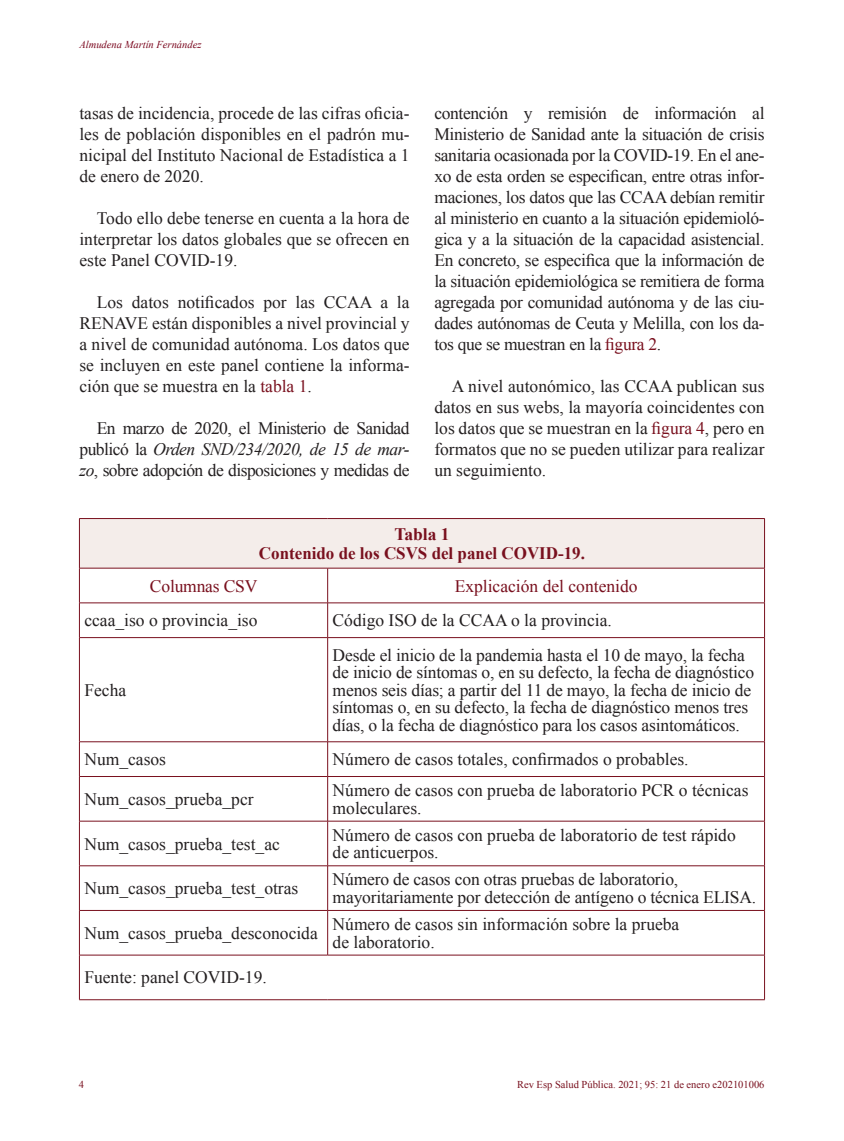
<style>
.page{position:relative;width:844px;height:1141px;background:#fff}
.page>*{position:absolute;margin:0;border:0;box-sizing:border-box;transform-origin:0 0}
.t1{font:17.5px/21px "Times New Roman";color:#231f20;text-align:justify}
.t2{font:700 17.5px/19.2px "Times New Roman";color:#79101e;text-align:center}
.t3{font:17.5px "Times New Roman";color:#79101e}
.t4{font:10.5px "Times New Roman";color:#79101e}
.t5{font:italic 10.5px "Times New Roman";color:#7a071e}
.s1{color:#79101e}
.s2{font-style:italic}
</style>
<div class="page">
<div style="left:79px;top:519px;width:685px;height:49px;background:#f4edea"></div>
<svg style="left:80px;top:569px;width:684px;height:386px"></svg>
<hr style="left:79px;top:519px;width:1px;height:49px;background:#79101e">
<hr style="left:764px;top:519px;width:1px;height:49px;background:#79101e">
<hr style="left:79px;top:518px;width:248px;height:1px;background:#79101e">
<hr style="left:327px;top:518px;width:437px;height:1px;background:#79101e">
<hr style="left:79px;top:568px;width:248px;height:1px;background:#79101e">
<hr style="left:79px;top:568px;width:1px;height:35px;background:#79101e">
<hr style="left:327px;top:568px;width:437px;height:1px;background:#79101e">
<hr style="left:327px;top:568px;width:1px;height:35px;background:#79101e">
<hr style="left:764px;top:568px;width:1px;height:35px;background:#79101e">
<hr style="left:79px;top:603px;width:1px;height:34px;background:#79101e">
<hr style="left:327px;top:603px;width:1px;height:34px;background:#79101e">
<hr style="left:764px;top:603px;width:1px;height:34px;background:#79101e">
<hr style="left:327px;top:638px;width:1px;height:104px;background:#79101e">
<hr style="left:327px;top:742px;width:1px;height:34px;background:#79101e">
<hr style="left:764px;top:742px;width:1px;height:34px;background:#79101e">
<hr style="left:327px;top:777px;width:1px;height:44px;background:#79101e">
<hr style="left:764px;top:777px;width:1px;height:44px;background:#79101e">
<hr style="left:327px;top:821px;width:1px;height:45px;background:#79101e">
<hr style="left:764px;top:821px;width:1px;height:45px;background:#79101e">
<hr style="left:327px;top:866px;width:1px;height:44px;background:#79101e">
<hr style="left:764px;top:866px;width:1px;height:44px;background:#79101e">
<hr style="left:327px;top:911px;width:1px;height:44px;background:#79101e">
<hr style="left:764px;top:911px;width:1px;height:44px;background:#79101e">
<hr style="left:764px;top:955px;width:1px;height:44px;background:#79101e">
<hr style="left:79px;top:638px;width:1px;height:104px;background:#79101e">
<hr style="left:79px;top:742px;width:1px;height:34px;background:#79101e">
<hr style="left:79px;top:777px;width:1px;height:44px;background:#79101e">
<hr style="left:79px;top:821px;width:1px;height:45px;background:#79101e">
<hr style="left:79px;top:866px;width:1px;height:44px;background:#79101e">
<hr style="left:79px;top:911px;width:1px;height:44px;background:#79101e">
<hr style="left:79px;top:955px;width:1px;height:44px;background:#79101e">
<hr style="left:79px;top:603px;width:248px;height:1px;background:#79101e">
<hr style="left:79px;top:637px;width:248px;height:1px;background:#79101e">
<hr style="left:79px;top:741px;width:248px;height:1px;background:#79101e">
<hr style="left:79px;top:776px;width:248px;height:1px;background:#79101e">
<hr style="left:79px;top:821px;width:248px;height:1px;background:#79101e">
<hr style="left:79px;top:865px;width:248px;height:1px;background:#79101e">
<hr style="left:79px;top:910px;width:248px;height:1px;background:#79101e">
<hr style="left:79px;top:955px;width:248px;height:1px;background:#79101e">
<hr style="left:79px;top:999px;width:248px;height:1px;background:#79101e">
<hr style="left:327px;top:999px;width:437px;height:1px;background:#79101e">
<hr style="left:764px;top:638px;width:1px;height:104px;background:#79101e">
<hr style="left:327px;top:603px;width:437px;height:1px;background:#79101e">
<hr style="left:327px;top:637px;width:437px;height:1px;background:#79101e">
<hr style="left:327px;top:741px;width:437px;height:1px;background:#79101e">
<hr style="left:327px;top:776px;width:437px;height:1px;background:#79101e">
<hr style="left:327px;top:821px;width:437px;height:1px;background:#79101e">
<hr style="left:327px;top:865px;width:437px;height:1px;background:#79101e">
<hr style="left:327px;top:910px;width:437px;height:1px;background:#79101e">
<hr style="left:327px;top:955px;width:437px;height:1px;background:#79101e">
<p class="t5" style="left:79px;top:38px;width:123px">Almudena Martín Fernández</p>
<p class="t1" style="left:79px;top:103px;width:331px">tasas de incidencia, procede de las cifras oficia&shy;les de población disponibles en el padrón mu&shy;nicipal del Instituto Nacional de Estadística a 1 de enero de 2020.</p>
<p class="t1" style="left:79px;top:208px;width:331px;text-indent:17px">Todo ello debe tenerse en cuenta a la hora de interpretar los datos globales que se ofrecen en este Panel COVID-19.</p>
<p class="t1" style="left:79px;top:292px;width:331px;text-indent:17px">Los datos notificados por las CCAA a la RENAVE están disponibles a nivel provincial y a nivel de comunidad autónoma. Los datos que se incluyen en este panel contiene la informa&shy;ción que se muestra en la <span class="s1">tabla 1</span>.</p>
<p class="t1" style="left:79px;top:418px;width:331px;text-indent:17px">En marzo de 2020, el Ministerio de Sanidad publicó la <span class="s2">Orden SND/234/2020, de 15 de mar&shy;zo</span>, sobre adopción de disposiciones y medidas de</p>
<p class="t1" style="left:434px;top:103px;width:331px">contención y remisión de información al Ministerio de Sanidad ante la situación de crisis sanitaria ocasionada por la COVID-19. En el ane&shy;xo de esta orden se especifican, entre otras infor&shy;maciones, los datos que las CCAA debían remitir al ministerio en cuanto a la situación epidemioló&shy;gica y a la situación de la capacidad asistencial.<br>En concreto, se especifica que la información de la situación epidemiológica se remitiera de forma agregada por comunidad autónoma y de las ciu&shy;dades autónomas de Ceuta y Melilla, con los da&shy;tos que se muestran en la <span class="s1">figura 2</span>.</p>
<p class="t1" style="left:434px;top:376px;width:331px;text-indent:17px">A nivel autonómico, las CCAA publican sus datos en sus webs, la mayoría coincidentes con los datos que se muestran en la <span class="s1">figura 4</span>, pero en formatos que no se pueden utilizar para realizar un seguimiento.</p>
<p class="t2" style="left:259px;top:524px;width:327px">Tabla 1<br>Contenido de los CSVS del panel COVID-19.</p>
<p class="t3" style="left:150px;top:574px;width:109px">Columnas CSV</p>
<p class="t3" style="left:454px;top:574px;width:184px">Explicación del contenido</p>
<p class="t1" style="left:84px;top:610px;width:175px">ccaa_iso o provincia_iso</p>
<p class="t1" style="left:332px;top:610px;width:281px">Código ISO de la CCAA o la provincia.</p>
<p class="t1" style="left:84px;top:679px;width:43px">Fecha</p>
<p class="t1" style="left:332px;top:646px;width:423px;line-height:17.5px;text-align:left">Desde el inicio de la pandemia hasta el 10 de mayo, la fecha de inicio de síntomas o, en su defecto, la fecha de diagnóstico menos seis días; a partir del 11 de mayo, la fecha de inicio de síntomas o, en su defecto, la fecha de diagnóstico menos tres días, o la fecha de diagnóstico para los casos asintomáticos.</p>
<p class="t1" style="left:84px;top:749px;width:83px">Num_casos</p>
<p class="t1" style="left:332px;top:749px;width:357px">Número de casos totales, confirmados o probables.</p>
<p class="t1" style="left:84px;top:788px;width:171px">Num_casos_prueba_pcr</p>
<p class="t1" style="left:332px;top:781px;width:417px;line-height:17.5px">Número de casos con prueba de laboratorio PCR o técnicas moleculares.</p>
<p class="t1" style="left:84px;top:833px;width:197px">Num_casos_prueba_test_ac</p>
<p class="t1" style="left:332px;top:826px;width:404px;line-height:17.5px">Número de casos con prueba de laboratorio de test rápido de anticuerpos.</p>
<p class="t1" style="left:84px;top:878px;width:215px">Num_casos_prueba_test_otras</p>
<p class="t1" style="left:332px;top:871px;width:425px;line-height:17.5px">Número de casos con otras pruebas de laboratorio, mayoritariamente por detección de antígeno o técnica ELISA.</p>
<p class="t1" style="left:84px;top:922px;width:235px">Num_casos_prueba_desconocida</p>
<p class="t1" style="left:332px;top:915px;width:348px;line-height:17.5px">Número de casos sin información sobre la prueba de laboratorio.</p>
<p class="t1" style="left:84px;top:967px;width:184px">Fuente: panel COVID-19.</p>
<p class="t4" style="left:79px;top:1077px;width:7px">4</p>
<p class="t4" style="left:517px;top:1077px;width:249px">Rev Esp Salud Pública. 2021; 95: 21 de enero e202101006</p>
</div>
